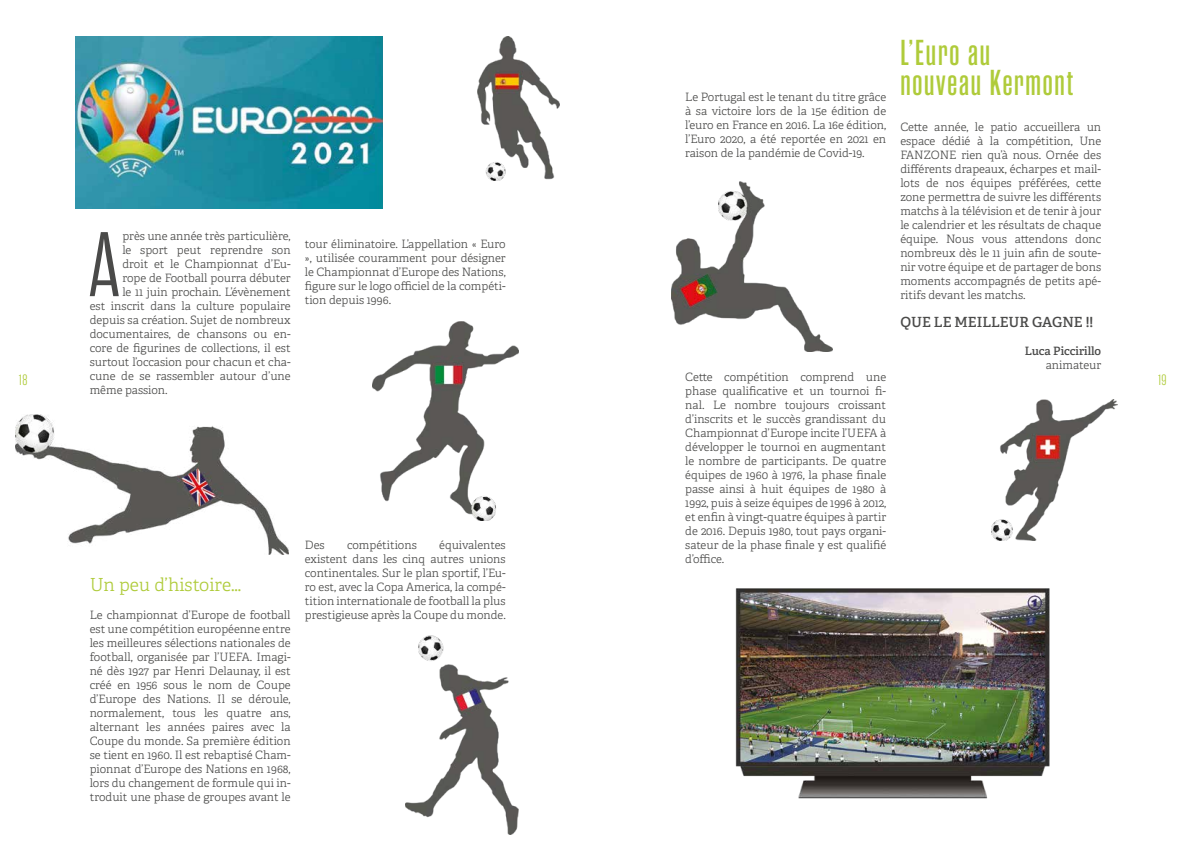
<style>
.page{position:relative;width:1191px;height:842px;background:#fff}
.page>*{position:absolute;margin:0;border:0;box-sizing:border-box;transform-origin:0 0}
.t1{font:300 91.5px "Rama Gothic E";color:#4a4a49}
.t2{font:600 36px/30px "Rama Gothic M";letter-spacing:.05em;color:#afcb3a}
.t3{font:18px "Adelle PE Lt";color:#afcb3a}
.t4{font:300 15px "Rama Gothic E";color:#afcb3a}
.t5{font:14px "Adelle PE Sb";color:#4a4a49}
.t6{font:11.5px/14px "Adelle PE Lt";color:#4a4a49;text-align:justify}
.t7{font:11.5px "Adelle PE Sb";color:#4a4a49}
</style>
<div class="page">
<img style="left:735px;top:588px;width:315px;height:211px">
<img style="left:991px;top:399px;width:126px;height:142px">
<img style="left:372px;top:322px;width:147px;height:198px">
<img style="left:477px;top:36px;width:82px;height:144px">
<img style="left:671px;top:181px;width:161px;height:170px">
<img style="left:405px;top:636px;width:114px;height:198px">
<img style="left:16px;top:414px;width:272px;height:140px">
<img style="left:76px;top:36px;width:307px;height:173px">
<h2 class="t2" style="left:900px;top:38px;width:174px">L’Euro au nouveau Kermont</h2>
<p class="t6" style="left:685px;top:89px;width:202px">Le Portugal est le tenant du titre grâce à sa victoire lors de la 15e édition de l’euro en France en 2016. La 16e édition, l’Euro 2020, a été reportée en 2021 en raison de la pandémie de Covid-19.</p>
<p class="t6" style="left:900px;top:120px;width:202px">Cette année, le patio accueillera un espace dédié à la compétition, Une FANZONE rien qu’à nous. Ornée des différents drapeaux, écharpes et mail&shy;lots de nos équipes préférées, cette zone permettra de suivre les différents matchs à la télévision et de tenir à jour le calendrier et les résultats de chaque équipe. Nous vous attendons donc nombreux dès le 11 juin afin de soute&shy;nir votre équipe et de partager de bons moments accompagnés de petits apé&shy;ritifs devant les matchs.</p>
<p class="t5" style="left:900px;top:312px;width:194px">QUE LE MEILLEUR GAGNE !!</p>
<p class="t7" style="left:1025px;top:343px;width:78px">Luca Piccirillo</p>
<p class="t6" style="left:1045px;top:358px;width:57px">animateur</p>
<h1 class="t1" style="left:89px;top:216px;width:33px">A</h1>
<p class="t6" style="left:122px;top:229px;width:170px">près une année très particulière,</p>
<p class="t6" style="left:305px;top:237px;width:202px">tour éliminatoire. L’appellation « Euro », utilisée couramment pour désigner le Championnat d’Europe des Nations, figure sur le logo officiel de la compéti&shy;tion depuis 1996.</p>
<p class="t6" style="left:122px;top:243px;width:170px">le sport peut reprendre son</p>
<p class="t6" style="left:122px;top:257px;width:170px">droit et le Championnat d’Eu-</p>
<p class="t6" style="left:122px;top:271px;width:170px">rope de Football pourra débuter</p>
<p class="t6" style="left:122px;top:285px;width:170px">le 11 juin prochain. L’évènement</p>
<p class="t6" style="left:90px;top:299px;width:202px">est inscrit dans la culture populaire</p>
<p class="t6" style="left:90px;top:313px;width:202px">depuis sa création. Sujet de nombreux</p>
<p class="t6" style="left:90px;top:327px;width:202px">documentaires, de chansons ou en-</p>
<p class="t6" style="left:90px;top:341px;width:202px">core de figurines de collections, il est</p>
<p class="t6" style="left:90px;top:355px;width:202px">surtout l’occasion pour chacun et cha-</p>
<p class="t6" style="left:90px;top:369px;width:202px">cune de se rassembler autour d’une</p>
<p class="t6" style="left:90px;top:383px;width:79px">même passion.</p>
<p class="t6" style="left:685px;top:369px;width:202px">Cette compétition comprend une phase qualificative et un tournoi fi&shy;nal. Le nombre toujours croissant d’inscrits et le succès grandissant du Championnat d’Europe incite l’UEFA à développer le tournoi en augmentant le nombre de participants. De quatre équipes de 1960 à 1976, la phase finale passe ainsi à huit équipes de 1980 à 1992, puis à seize équipes de 1996 à 2012, et enfin à vingt-quatre équipes à partir de 2016. Depuis 1980, tout pays organi&shy;sateur de la phase finale y est qualifié d’office.</p>
<h3 class="t4" style="left:19px;top:372px;width:10px">18</h3>
<h3 class="t4" style="left:1158px;top:372px;width:10px">19</h3>
<p class="t6" style="left:305px;top:537px;width:202px;text-indent:134px">équivalentes existent dans les cinq autres unions continentales. Sur le plan sportif, l’Eu&shy;ro est, avec la Copa America, la compé&shy;tition internationale de football la plus prestigieuse après la Coupe du monde.</p>
<p class="t6" style="left:305px;top:537px;width:21px">Des</p>
<p class="t6" style="left:347px;top:537px;width:71px">compétitions</p>
<h3 class="t3" style="left:90px;top:572px;width:153px">Un peu d’histoire…</h3>
<p class="t6" style="left:90px;top:607px;width:202px">Le championnat d’Europe de football est une compétition européenne entre les meilleures sélections nationales de football, organisée par l’UEFA. Imagi&shy;né dès 1927 par Henri Delaunay, il est créé en 1956 sous le nom de Coupe d’Europe des Nations. Il se déroule, normalement, tous les quatre ans, alternant les années paires avec la Coupe du monde. Sa première édition se tient en 1960. Il est rebaptisé Cham&shy;pionnat d’Europe des Nations en 1968, lors du changement de formule qui in&shy;troduit une phase de groupes avant le</p>
</div>
